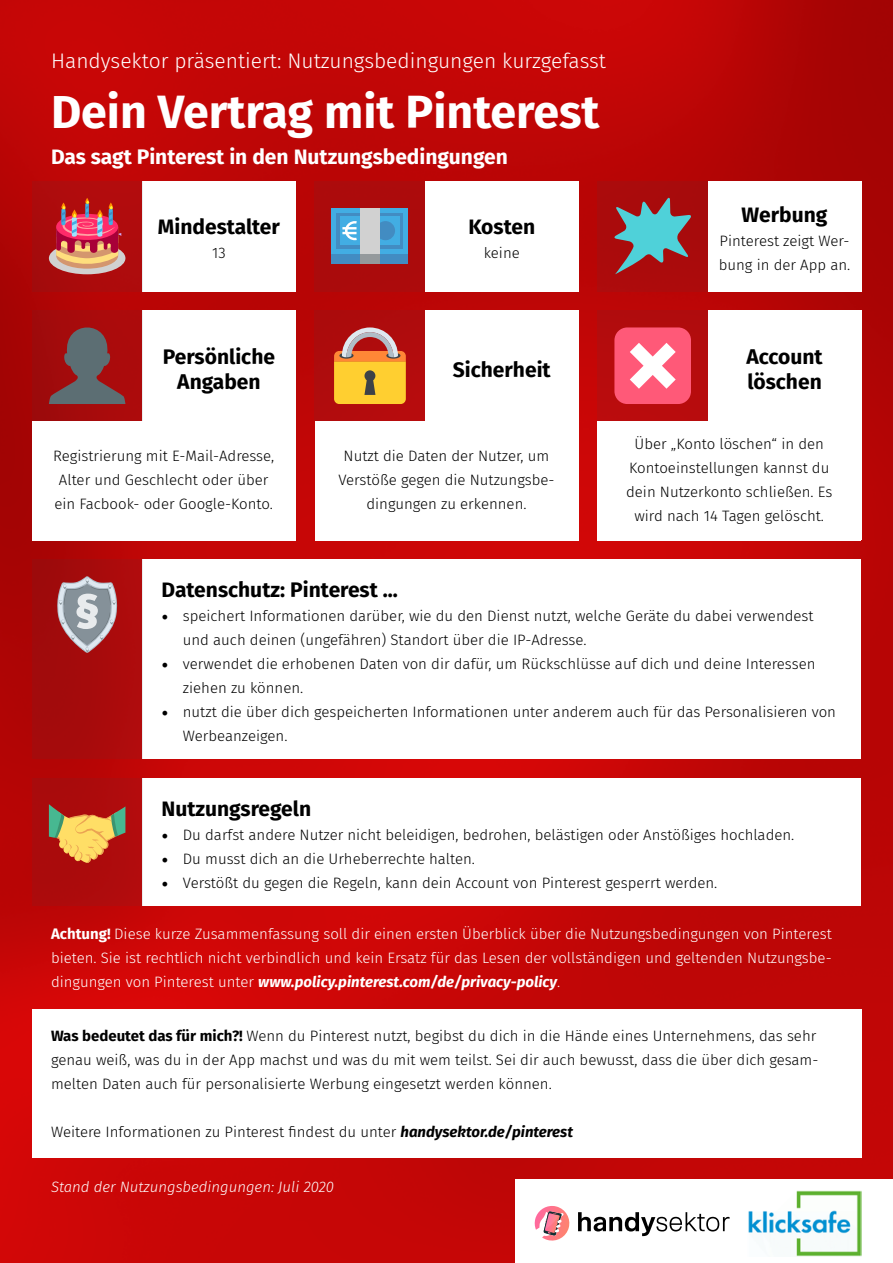
<style>
.page{position:relative;width:893px;height:1263px;background:#fff}
.page>*{position:absolute;margin:0;border:0;box-sizing:border-box;transform-origin:0 0}
.t1{font:700 46.5px "Fira Sans";color:#fff}
.t2{font:700 21px/25.2px "Fira Sans";color:#000;text-align:center}
.t3{font:300 21px "Fira Sans";color:#fff}
.t4{font:700 21px "Fira Sans";color:#fff}
.t5{font:300 15px/24px "Fira Sans";color:#000}
.t6{font:300 15px/24px "Fira Sans";color:#fff;text-align:justify}
.t7{font:italic 300 15px "Fira Sans";color:#fff}
.s1{font-family:"Minion Pro";font-weight:400;font-size:18px}
.s2{font-weight:700}
.s3{font-weight:700;font-style:italic}
</style>
<div class="page">
<img style="left:0;top:0;width:893px;height:1263px">
<div style="left:32px;top:1009px;width:829px;height:149px;background:#fff"></div>
<div style="left:142px;top:559px;width:719px;height:200px;background:#fff"></div>
<div style="left:142px;top:778px;width:719px;height:128px;background:#fff"></div>
<div style="left:142px;top:181px;width:154px;height:110px;background:#fff"></div>
<div style="left:32px;top:181px;width:110px;height:110px;background:#ae0b0d"></div>
<div style="left:49px;top:242px;width:76px;height:32px;background:#d1d1d1;border-radius:50%"></div>
<svg style="left:56px;top:198px;width:65px;height:71px"></svg>
<div style="left:425px;top:181px;width:153px;height:110px;background:#fff"></div>
<div style="left:315px;top:181px;width:110px;height:110px;background:#ab0b0c"></div>
<div style="left:332px;top:253px;width:76px;height:11px;background:#428cc2"></div>
<div style="left:332px;top:208px;width:76px;height:45px;background:#42ade3"></div>
<div style="left:360px;top:253px;width:19px;height:11px;background:#94999c"></div>
<div style="left:336px;top:213px;width:67px;height:36px;background:#428cc2"></div>
<div style="left:340px;top:216px;width:60px;height:29px;background:#42ade3"></div>
<div style="left:376px;top:221px;width:19px;height:19px;background:#428cc2;border-radius:50%"></div>
<div style="left:360px;top:208px;width:19px;height:45px;background:#d1d1d1"></div>
<svg style="left:342px;top:221px;width:15px;height:19px"></svg>
<div style="left:708px;top:181px;width:153px;height:110px;background:#fff"></div>
<div style="left:597px;top:181px;width:111px;height:110px;background:#aa0b0c"></div>
<svg style="left:614px;top:197px;width:77px;height:77px"></svg>
<div style="left:142px;top:310px;width:154px;height:230px;background:#fff"></div>
<div style="left:32px;top:421px;width:264px;height:119px;background:#fff"></div>
<div style="left:32px;top:310px;width:110px;height:111px;background:#a70b0c"></div>
<svg style="left:49px;top:327px;width:76px;height:77px"></svg>
<div style="left:425px;top:310px;width:153px;height:230px;background:#fff"></div>
<div style="left:315px;top:421px;width:263px;height:119px;background:#fff"></div>
<div style="left:315px;top:310px;width:110px;height:111px;background:#b00c0d"></div>
<svg style="left:334px;top:327px;width:72px;height:77px"></svg>
<div style="left:708px;top:310px;width:153px;height:230px;background:#fff"></div>
<div style="left:597px;top:421px;width:264px;height:119px;background:#fff"></div>
<div style="left:597px;top:310px;width:111px;height:111px;background:#b60c0d"></div>
<div style="left:614px;top:327px;width:77px;height:77px;background:#ff5978;border-radius:13px"></div>
<svg style="left:630px;top:343px;width:46px;height:46px"></svg>
<div style="left:32px;top:559px;width:110px;height:200px;background:#a50b0c"></div>
<div style="left:32px;top:778px;width:110px;height:128px;background:#ac0b0c"></div>
<svg style="left:57px;top:576px;width:61px;height:77px"></svg>
<svg style="left:49px;top:804px;width:76px;height:59px"></svg>
<div style="left:515px;top:1179px;width:378px;height:84px;background:#fff"></div>
<svg style="left:578px;top:1212px;width:151px;height:24px"></svg>
<svg style="left:534px;top:1206px;width:36px;height:35px"></svg>
<img style="left:748px;top:1190px;width:113px;height:66px">
<h2 class="t3" style="left:51px;top:46px;width:557px">Handysektor präsentiert: Nutzungsbedingungen kurzgefasst</h2>
<h1 class="t1" style="left:51px;top:73px;width:550px">Dein Vertrag mit Pinterest</h1>
<h2 class="t4" style="left:51px;top:139px;width:458px">Das sagt Pinterest in den Nutzungsbedingungen</h2>
<h2 class="t2" style="left:158px;top:212px;width:124px">Mindestalter</h2>
<p class="t5" style="left:212px;top:241px;width:15px">13</p>
<h2 class="t2" style="left:163px;top:343px;width:114px">Persönliche<br>Angaben</h2>
<p class="t5" style="left:53px;top:444px;width:223px">Registrierung mit E-Mail-Adresse,<br>Alter und Geschlecht oder über ein Facbook- oder Google-Konto.</p>
<h2 class="t2" style="left:468px;top:212px;width:68px">Kosten</h2>
<p class="t5" style="left:484px;top:241px;width:38px">keine</p>
<h2 class="t2" style="left:453px;top:355px;width:99px">Sicherheit</h2>
<p class="t5" style="left:338px;top:444px;width:218px;text-align:center">Nutzt die Daten der Nutzer, um<br>Verstöße gegen die Nutzungsbe&shy;dingungen zu erkennen.</p>
<h2 class="t2" style="left:742px;top:200px;width:87px">Werbung</h2>
<p class="t5" style="left:719px;top:229px;width:133px">Pinterest zeigt Wer&shy;bung in der App an.</p>
<h2 class="t2" style="left:746px;top:343px;width:78px;text-align:left">Account löschen</h2>
<p class="t5" style="left:626px;top:432px;width:208px;text-align:center">Über „Konto löschen“ in den<br>Kontoeinstellungen kannst du dein Nutzerkonto schließen. Es wird nach 14 Tagen gelöscht.</p>
<h2 class="t2" style="left:162px;top:576px;width:238px">Datenschutz: Pinterest ...</h2>
<p class="t5" style="left:183px;top:604px;width:632px;text-indent:-21px"><span class="s1">•</span> speichert Informationen darüber, wie du den Dienst nutzt, welche Geräte du dabei verwendest und auch deinen (ungefähren) Standort über die IP-Adresse.</p>
<p class="t5" style="left:183px;top:652px;width:634px;text-indent:-21px"><span class="s1">•</span> verwendet die erhobenen Daten von dir dafür, um Rückschlüsse auf dich und deine Interessen ziehen zu können.</p>
<p class="t5" style="left:183px;top:700px;width:655px;text-indent:-21px"><span class="s1">•</span> nutzt die über dich gespeicherten Informationen unter anderem auch für das Personalisieren von<br>Werbeanzeigen.</p>
<h2 class="t2" style="left:162px;top:794px;width:151px">Nutzungsregeln</h2>
<p class="t5" style="left:162px;top:822px;width:634px"><span class="s1">•</span> Du darfst andere Nutzer nicht beleidigen, bedrohen, belästigen oder Anstößiges hochladen.</p>
<p class="t5" style="left:162px;top:846px;width:315px"><span class="s1">•</span> Du musst dich an die Urheberrechte halten.</p>
<p class="t5" style="left:162px;top:870px;width:557px"><span class="s1">•</span> Verstößt du gegen die Regeln, kann dein Account von Pinterest gesperrt werden.</p>
<p class="t6" style="left:51px;top:922px;width:782px"><span class="s2">Achtung!</span> Diese kurze Zusammenfassung soll dir einen ersten Überblick über die Nutzungsbedingungen von Pinterest bieten. Sie ist rechtlich nicht verbindlich und kein Ersatz für das Lesen der vollständigen und geltenden Nutzungsbe&shy;dingungen von Pinterest unter <span class="s3">www.policy.pinterest.com/de/privacy-policy</span>.</p>
<p class="t5" style="left:51px;top:1023px;width:769px"><span class="s2">Was bedeutet das für mich?!</span> Wenn du Pinterest nutzt, begibst du dich in die Hände eines Unternehmens, das sehr genau weiß, was du in der App machst und was du mit wem teilst. Sei dir auch bewusst, dass die über dich gesam&shy;melten Daten auch für personalisierte Werbung eingesetzt werden können.</p>
<p class="t5" style="left:51px;top:1119px;width:523px">Weitere Informationen zu Pinterest findest du unter <span class="s3">handysektor.de/pinterest</span></p>
<p class="t7" style="left:51px;top:1176px;width:285px">Stand der Nutzungsbedingungen: Juli 2020</p>
</div>
